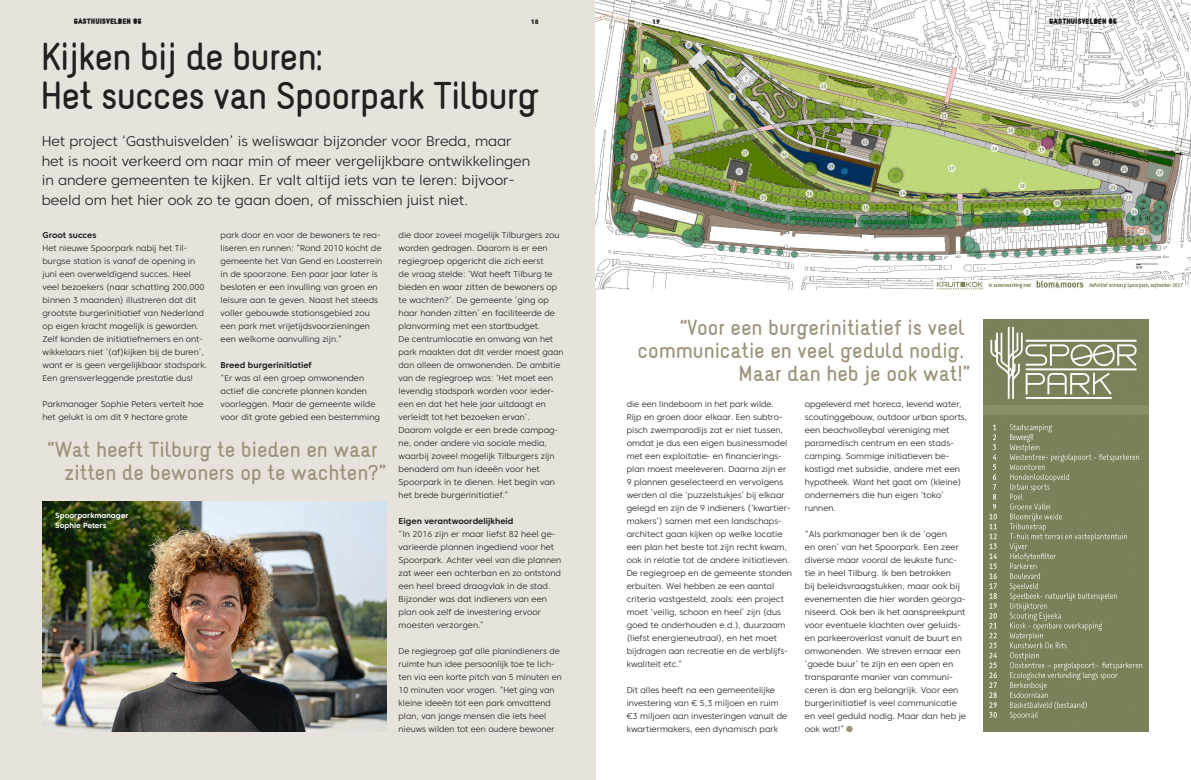
<style>
.page{position:relative;width:1191px;height:780px;background:#fff}
.page>*{position:absolute;margin:0;border:0;box-sizing:border-box;transform-origin:0 0}
.KOP{font:34px "Naiv Bold Text";letter-spacing:-.025em;color:#231f20}
.brood_8_5_13{font:300 27px "Core Sans C 35";color:#9d927a}
.Streamer_zwart_14_19{font:19px/23px "Naiv Bold Text";color:#9d927a;text-align:right}
.Streamer_zwart_14_19-2{font:300 14px/19.5px "Core Sans C 35";color:#231f20}
.brood_8_5_13-2{font:300 8.5px/13px "Core Sans C 35";color:#231f20}
.Tussenkopje_zwart{font:700 8.5px "Core Sans C 65";color:#231f20}
.Tussenkopje_zwart-2{font:700 7.5px "Core Sans C 65";color:#fff}
.t1{font:900 7px "Naiv";color:#231f20}
.t2{font:800 6.5px "Core Sans C 85";color:#231f20}
</style>
<div class="page">
<div style="left:983px;top:394px;width:165px;height:34px;background:#8a8f66"></div>
<div style="left:0;top:0;width:595px;height:780px;background:#e7e3dc"></div>
<img style="left:983px;top:319px;width:165px;height:85px">
<img style="left:983px;top:415px;width:165px;height:317px">
<img style="left:43px;top:502px;width:343px;height:230px">
<img style="left:595px;top:0;width:596px;height:290px">
<img style="left:934px;top:280px;width:250px;height:10px">
<p class="t1" style="left:74px;top:17px;width:70px">GASTHUISVELDEN 06</p>
<p class="t2" style="left:531px;top:17px;width:9px">18</p>
<p class="t2" style="left:652px;top:17px;width:9px">19</p>
<p class="t1" style="left:1049px;top:17px;width:70px">GASTHUISVELDEN 06</p>
<p class="KOP" style="left:40px;top:34px;width:285px">Kijken bij de buren:</p>
<p class="KOP" style="left:40px;top:73px;width:500px">Het succes van Spoorpark Tilburg</p>
<p class="Streamer_zwart_14_19-2" style="left:42px;top:131px;width:471px">Het project ‘Gasthuisvelden’ is weliswaar bijzonder voor Breda, maar</p>
<p class="Streamer_zwart_14_19-2" style="left:42px;top:151px;width:490px">het is nooit verkeerd om naar min of meer vergelijkbare ontwikkelingen in andere gemeenten te kijken. Er valt altijd iets van te leren: bijvoor&shy;beeld om het hier ook zo te gaan doen, of misschien juist niet.</p>
<p class="Tussenkopje_zwart" style="left:43px;top:229px;width:56px">Groot succes</p>
<p class="brood_8_5_13-2" style="left:43px;top:241px;width:166px">Het nieuwe Spoorpark nabij het Til&shy;burgse station is vanaf de opening in juni een overweldigend succes. Heel veel bezoekers (naar schatting 200.000 binnen 3 maanden) illustreren dat dit grootste burgerinitiatief van Nederland op eigen kracht mogelijk is geworden.<br>Zelf konden de initiatiefnemers en ont&shy;wikkelaars niet ‘(af)kijken bij de buren’, want er is geen vergelijkbaar stadspark.<br>Een grensverleggende prestatie dus!</p>
<p class="brood_8_5_13-2" style="left:43px;top:397px;width:163px">Parkmanager Sophie Peters vertelt hoe het gelukt is om dit 9 hectare grote</p>
<p class="brood_8_5_13-2" style="left:221px;top:228px;width:163px">park door en voor de bewoners te rea&shy;liseren en runnen: “Rond 2010 kocht de gemeente het Van Gend en Loosterrein in de spoorzone. Een paar jaar later is besloten er een invulling van groen en leisure aan te geven. Naast het steeds voller gebouwde stationsgebied zou een park met vrijetijdsvoorzieningen een welkome aanvulling zijn.”</p>
<p class="Tussenkopje_zwart" style="left:221px;top:359px;width:93px">Breed burgerinitiatief</p>
<p class="brood_8_5_13-2" style="left:221px;top:371px;width:161px">“Er was al een groep omwonenden actief die concrete plannen konden voorleggen. Maar de gemeente wilde voor dit grote gebied een bestemming</p>
<p class="brood_8_5_13-2" style="left:399px;top:228px;width:162px">die door zoveel mogelijk Tilburgers zou worden gedragen. Daarom is er een regiegroep opgericht die zich eerst<br>de vraag stelde: ‘Wat heeft Tilburg te bieden en waar zitten de bewoners op te wachten?’. De gemeente ‘ging op haar handen zitten’ en faciliteerde de planvorming met een startbudget.</p>
<p class="brood_8_5_13-2" style="left:399px;top:332px;width:166px">De centrumlocatie en omvang van het park maakten dat dit verder moest gaan dan alleen de omwonenden. De ambitie van de regiegroep was: ‘Het moet een levendig stadspark worden voor ieder&shy;een en dat het hele jaar uitdaagt en verleidt tot het bezoeken ervan’.</p>
<p class="brood_8_5_13-2" style="left:399px;top:423px;width:161px">Daarom volgde er een brede campag&shy;ne, onder andere via sociale media, waarbij zoveel mogelijk Tilburgers zijn benaderd om hun ideeën voor het Spoorpark in te dienen. Het begin van het brede burgerinitiatief.”</p>
<p class="Tussenkopje_zwart" style="left:399px;top:515px;width:116px">Eigen verantwoordelijkheid</p>
<p class="brood_8_5_13-2" style="left:399px;top:527px;width:164px">“In 2016 zijn er maar liefst 82 heel ge&shy;varieerde plannen ingediend voor het Spoorpark. Achter veel van die plannen zat weer een achterban en zo ontstond een heel breed draagvlak in de stad.<br>Bijzonder was dat indieners van een plan ook zelf de investering ervoor moesten verzorgen.”</p>
<p class="brood_8_5_13-2" style="left:399px;top:644px;width:165px">De regiegroep gaf alle planindieners de ruimte hun idee persoonlijk toe te lich&shy;ten via een korte pitch van 5 minuten en 10 minuten voor vragen. “Het ging van kleine ideeën tot een park omvattend plan, van jonge mensen die iets heel nieuws wilden tot een oudere bewoner</p>
<p class="Streamer_zwart_14_19" style="left:48px;top:438px;width:331px">“Wat heeft Tilburg te bieden en waar</p>
<p class="Streamer_zwart_14_19" style="left:64px;top:461px;width:323px">zitten de bewoners op te wachten?”</p>
<p class="Tussenkopje_zwart-2" style="left:55px;top:510px;width:75px">Spoorparkmanager</p>
<p class="Tussenkopje_zwart-2" style="left:55px;top:520px;width:52px">Sophie Peters</p>
<p class="Streamer_zwart_14_19" style="left:637px;top:316px;width:328px">“Voor een burgerinitiatief is veel communicatie en veel geduld nodig.</p>
<p class="Streamer_zwart_14_19" style="left:738px;top:362px;width:233px">Maar dan heb je ook wat!”</p>
<p class="brood_8_5_13-2" style="left:626px;top:397px;width:149px">die een lindeboom in het park wilde.</p>
<p class="brood_8_5_13-2" style="left:626px;top:410px;width:167px">Rijp en groen door elkaar. Een subtro&shy;pisch zwemparadijs zat er niet tussen, omdat je dus een eigen businessmodel met een exploitatie- en financierings&shy;plan moest meeleveren. Daarna zijn er 9 plannen geselecteerd en vervolgens werden al die ‘puzzelstukjes’ bij elkaar gelegd en zijn de 9 indieners (‘kwartier&shy;makers’) samen met een landschaps&shy;architect gaan kijken op welke locatie een plan het beste tot zijn recht kwam, ook in relatie tot de andere initiatieven.<br>De regiegroep en de gemeente stonden erbuiten. Wel hebben ze een aantal criteria vastgesteld, zoals: een project moet ‘veilig, schoon en heel’ zijn (dus goed te onderhouden e.d.), duurzaam (liefst energieneutraal), en het moet bijdragen aan recreatie en de verblijfs&shy;kwaliteit etc.”</p>
<p class="brood_8_5_13-2" style="left:626px;top:683px;width:162px">Dit alles heeft na een gemeentelijke investering van € 5,3 miljoen en ruim €3 miljoen aan investeringen vanuit de kwartiermakers, een dynamisch park</p>
<p class="brood_8_5_13-2" style="left:805px;top:397px;width:164px">opgeleverd met horeca, levend water, scoutinggebouw, outdoor urban sports, een beachvolleybal vereniging met paramedisch centrum en een stads&shy;camping. Sommige initiatieven be&shy;kostigd met subsidie, andere met een hypotheek. Want het gaat om (kleine) ondernemers die hun eigen ‘toko’ runnen.</p>
<p class="brood_8_5_13-2" style="left:805px;top:527px;width:163px">“Als parkmanager ben ik de ‘ogen<br>en oren’ van het Spoorpark. Een zeer diverse maar vooral de leukste func&shy;tie in heel Tilburg. Ik ben betrokken<br>bij beleidsvraagstukken, maar ook bij evenementen die hier worden georga&shy;niseerd. Ook ben ik het aanspreekpunt voor eventuele klachten over geluids&shy;en parkeeroverlast vanuit de buurt en omwonenden. We streven ernaar een ‘goede buur’ te zijn en een open en transparante manier van communi&shy;ceren is dan erg belangrijk. Voor een burgerinitiatief is veel communicatie en veel geduld nodig. Maar dan heb je ook wat!”</p>
<p class="brood_8_5_13" style="left:844px;top:711px;width:12px">•</p>
</div>
